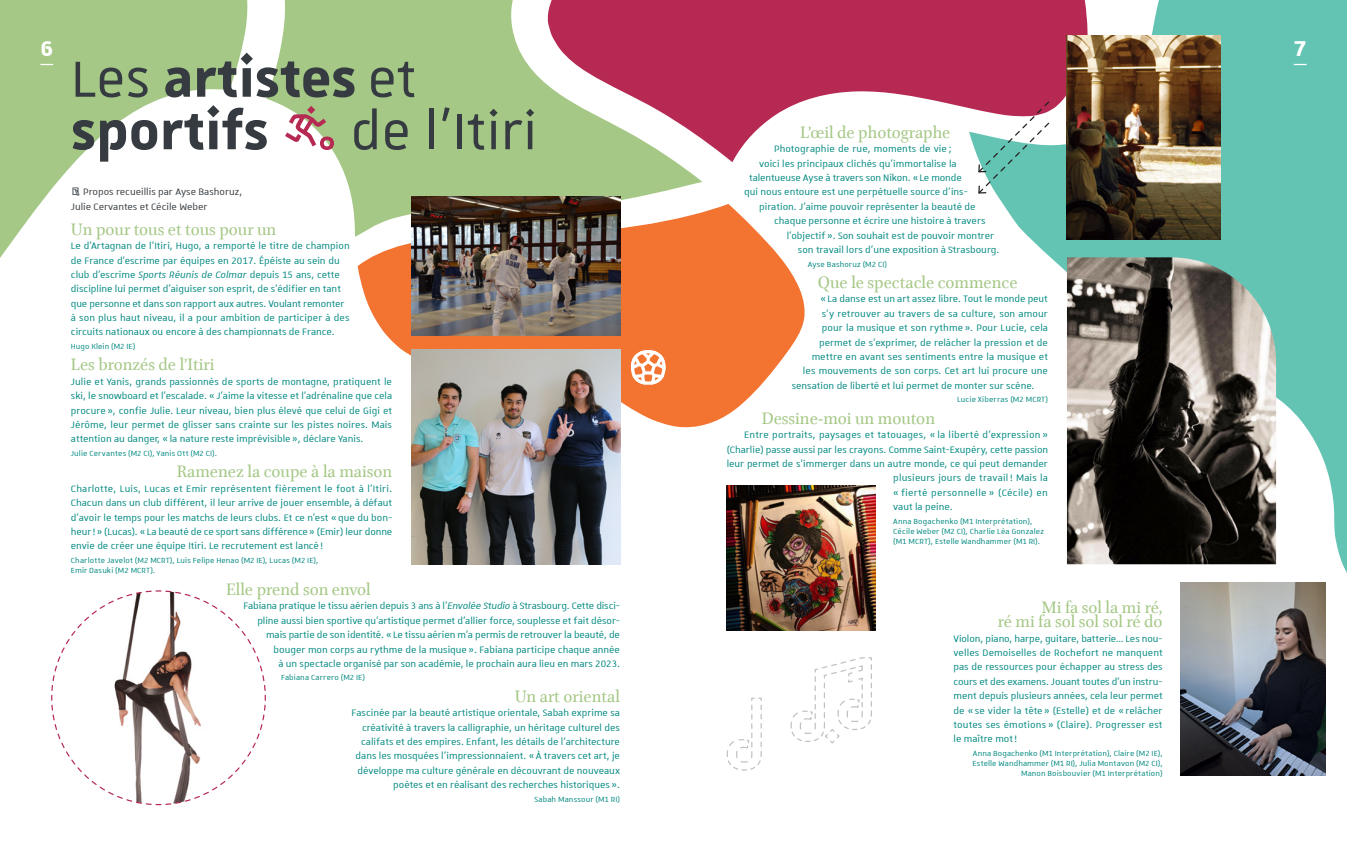
<style>
.page{position:relative;width:1347px;height:851px;background:#fff}
.page>*{position:absolute;margin:0;border:0;box-sizing:border-box;transform-origin:0 0}
.Titre-article{font:700 68.75px/52.5px "Unistra A";color:#353b40}
.t1{font:700 28.75px "Unistra D";color:#fff}
.mini-titre_coul_3{font:18.75px/14.4px "Brill";color:#a5c886;text-align:right}
.mini-titre_coul_1{font:18.75px "Brill";color:#a5c886}
.texte-courant_coul_1{font:12.5px/14.4px "Unistra A";color:#008880;text-align:justify}
.t2{font:12.5px/14.4px "Unistra A";color:#353b40}
.texte-courant_coul_1-2{font:12.5px "Unistra A";letter-spacing:.025em;color:#008880}
.légende{font:10px/10px "Unistra B";letter-spacing:.01em;color:#008880}
.s1{font-weight:400}
.s2{font-style:italic}
</style>
<div class="page">
<svg style="left:997px;top:0;width:349px;height:601px;fill:#63c4b3"></svg>
<svg style="left:1331px;top:592px;width:4px;height:4px"></svg>
<svg style="left:0;top:0;width:702px;height:237px;fill:#a5c886"></svg>
<svg style="left:546px;top:0;width:542px;height:162px;fill:#b62953"></svg>
<svg style="left:358px;top:204px;width:447px;height:224px;fill:#f37331"></svg>
<svg style="left:977px;top:100px;width:73px;height:95px"></svg>
<svg style="left:40px;top:64px;width:13px;height:1px"></svg>
<svg style="left:1293px;top:64px;width:13px;height:1px"></svg>
<img style="left:1067px;top:257px;width:209px;height:307px">
<img style="left:726px;top:485px;width:149px;height:145px">
<img style="left:411px;top:197px;width:209px;height:138px">
<img style="left:411px;top:349px;width:209px;height:215px">
<img style="left:1180px;top:582px;width:145px;height:193px">
<img style="left:1067px;top:35px;width:153px;height:204px">
<svg style="left:51px;top:590px;width:215px;height:215px"></svg>
<svg style="left:726px;top:697px;width:36px;height:74px"></svg>
<svg style="left:790px;top:657px;width:82px;height:87px"></svg>
<svg style="left:631px;top:350px;width:34px;height:34px"></svg>
<svg style="left:285px;top:106px;width:49px;height:44px"></svg>
<p class="t1" style="left:40px;top:32px;width:14px">6</p>
<p class="t1" style="left:1293px;top:32px;width:14px">7</p>
<p class="Titre-article" style="left:71px;top:50px;width:468px"><span class="s1">Les</span> artistes <span class="s1">et </span>sportifs <span class="s1">de l’Itiri</span></p>
<p class="t2" style="left:71px;top:184px;width:173px">→ Propos recueillis par Ayse Bashoruz,<br>Julie Cervantes et Cécile Weber</p>
<p class="mini-titre_coul_3" style="left:71px;top:223px;width:207px">Un pour tous et tous pour un</p>
<p class="texte-courant_coul_1" style="left:71px;top:238px;width:280px;text-align:left">Le d’Artagnan de l’Itiri, Hugo, a remporté le titre de champion de France d’escrime par équipes en 2017. Épéiste au sein du club d’escrime <span class="s2">Sports Réunis de Colmar</span> depuis 15 ans, cette discipline lui permet d’aiguiser son esprit, de s’édifier en tant que personne et dans son rapport aux autres. Voulant remonter à son plus haut niveau, il a pour ambition de participer à des circuits nationaux ou encore à des championnats de France.</p>
<p class="légende" style="left:71px;top:341px;width:66px">Hugo Klein (M2 IE)</p>
<p class="mini-titre_coul_1" style="left:71px;top:352px;width:145px">Les bronzés de l’Itiri</p>
<p class="texte-courant_coul_1" style="left:71px;top:374px;width:323px">Julie et Yanis, grands passionnés de sports de montagne, pratiquent le ski, le snowboard et l’escalade. « J’aime la vitesse et l’adrénaline que cela procure », confie Julie. Leur niveau, bien plus élevé que celui de Gigi et Jérôme, leur permet de glisser sans crainte sur les pistes noires. Mais attention au danger, « la nature reste imprévisible », déclare Yanis.</p>
<p class="légende" style="left:71px;top:448px;width:148px">Julie Cervantes (M2 CI), Yanis Ott (M2 CI).</p>
<p class="mini-titre_coul_3" style="left:177px;top:465px;width:217px">Ramenez la coupe à la maison</p>
<p class="texte-courant_coul_1" style="left:71px;top:481px;width:323px">Charlotte, Luis, Lucas et Emir représentent fièrement le foot à l’Itiri.<br>Chacun dans un club différent, il leur arrive de jouer ensemble, à défaut d’avoir le temps pour les matchs de leurs clubs. Et ce n’est « que du bon&shy;heur!» (Lucas). «La beauté de ce sport sans différence» (Emir) leur donne envie de créer une équipe Itiri. Le recrutement est lancé!</p>
<p class="légende" style="left:71px;top:555px;width:249px">Charlotte Javelot (M2 MCRT), Luis Felipe Henao (M2 IE), Lucas (M2 IE),<br>Emir Dasuki (M2 MCRT).</p>
<p class="mini-titre_coul_3" style="left:800px;top:126px;width:152px">L’œil de photographe</p>
<p class="texte-courant_coul_1" style="left:774px;top:141px;width:179px">Photographie de rue, moments de vie ;</p>
<p class="texte-courant_coul_1" style="left:759px;top:156px;width:199px">voici les principaux clichés qu’immortalise la</p>
<p class="texte-courant_coul_1" style="left:749px;top:170px;width:214px">talentueuse Ayse à travers son Nikon. «Le monde</p>
<p class="texte-courant_coul_1" style="left:744px;top:184px;width:225px">qui nous entoure est une perpétuelle source d’ins-</p>
<p class="texte-courant_coul_1" style="left:759px;top:199px;width:218px">piration. J’aime pouvoir représenter la beauté de</p>
<p class="texte-courant_coul_1" style="left:774px;top:213px;width:213px">chaque personne et écrire une histoire à travers</p>
<p class="texte-courant_coul_1" style="left:786px;top:228px;width:209px">l’objectif ». Son souhait est de pouvoir montrer</p>
<p class="texte-courant_coul_1" style="left:798px;top:242px;width:203px">son travail lors d’une exposition à Strasbourg.</p>
<p class="légende" style="left:808px;top:258px;width:81px">Ayse Bashoruz (M2 CI)</p>
<p class="mini-titre_coul_3" style="left:818px;top:276px;width:201px">Que le spectacle commence</p>
<p class="texte-courant_coul_1" style="left:820px;top:291px;width:229px">« La danse est un art assez libre. Tout le monde peut</p>
<p class="texte-courant_coul_1" style="left:821px;top:306px;width:228px">s’y retrouver au travers de sa culture, son amour</p>
<p class="texte-courant_coul_1" style="left:821px;top:320px;width:228px">pour la musique et son rythme ». Pour Lucie, cela</p>
<p class="texte-courant_coul_1" style="left:819px;top:334px;width:230px">permet de s’exprimer, de relâcher la pression et de</p>
<p class="texte-courant_coul_1" style="left:811px;top:349px;width:238px">mettre en avant ses sentiments entre la musique et</p>
<p class="texte-courant_coul_1" style="left:803px;top:363px;width:246px">les mouvements de son corps. Cet art lui procure une</p>
<p class="texte-courant_coul_1" style="left:791px;top:378px;width:244px">sensation de liberté et lui permet de monter sur scène.</p>
<p class="légende" style="left:957px;top:394px;width:92px">Lucie Xiberras (M2 MCRT)</p>
<p class="mini-titre_coul_3" style="left:761px;top:411px;width:175px">Dessine-moi un mouton</p>
<p class="texte-courant_coul_1" style="left:744px;top:427px;width:305px">Entre portraits, paysages et tatouages, « la liberté d’expression »</p>
<p class="texte-courant_coul_1" style="left:726px;top:441px;width:323px">(Charlie) passe aussi par les crayons. Comme Saint-Exupéry, cette passion</p>
<p class="texte-courant_coul_1" style="left:726px;top:456px;width:323px">leur permet de s’immerger dans un autre monde, ce qui peut demander</p>
<p class="texte-courant_coul_1" style="left:893px;top:470px;width:156px">plusieurs jours de travail ! Mais la</p>
<p class="texte-courant_coul_1-2" style="left:893px;top:486px;width:156px">« fierté personnelle » (Cécile) en</p>
<p class="texte-courant_coul_1" style="left:893px;top:499px;width:61px">vaut la peine.</p>
<p class="légende" style="left:893px;top:515px;width:152px">Anna Bogachenko (M1 Interprétation),<br>Cécile Weber (M2 CI), Charlie Léa Gonzalez (M1 MCRT), Estelle Wandhammer (M1 RI).</p>
<p class="mini-titre_coul_3" style="left:226px;top:583px;width:146px">Elle prend son envol</p>
<p class="texte-courant_coul_1" style="left:244px;top:598px;width:378px;text-align:right">Fabiana pratique le tissu aérien depuis 3 ans à l’<span class="s2">Envolée Studio</span> à Strasbourg. Cette disci&shy;pline aussi bien sportive qu’artistique permet d’allier force, souplesse et fait désor&shy;mais partie de son identité. « Le tissu aérien m’a permis de retrouver la beauté, de bouger mon corps au rythme de la musique ». Fabiana participe chaque année<br>à un spectacle organisé par son académie, le prochain aura lieu en mars 2023.</p>
<p class="légende" style="left:281px;top:672px;width:85px">Fabiana Carrero (M2 IE)</p>
<p class="mini-titre_coul_3" style="left:515px;top:689px;width:107px">Un art oriental</p>
<p class="texte-courant_coul_1" style="left:352px;top:705px;width:270px;text-align:right">Fascinée par la beauté artistique orientale, Sabah exprime sa créativité à travers la calligraphie, un héritage culturel des califats et des empires. Enfant, les détails de l’architecture dans les mosquées l’impressionnaient. « À travers cet art, je développe ma culture générale en découvrant de nouveaux poètes et en réalisant des recherches historiques ».</p>
<p class="légende" style="left:534px;top:793px;width:87px">Sabah Manssour (M1 RI)</p>
<p class="mini-titre_coul_3" style="left:997px;top:600px;width:166px">Mi fa sol la mi ré,<br>ré mi fa sol sol sol ré do</p>
<p class="texte-courant_coul_1" style="left:953px;top:630px;width:211px">Violon, piano, harpe, guitare, batterie… Les nou&shy;velles Demoiselles de Rochefort ne manquent pas de ressources pour échapper au stress des cours et des examens. Jouant toutes d’un instru&shy;ment depuis plusieurs années, cela leur permet de « se vider la tête » (Estelle) et de « relâcher toutes ses émotions » (Claire). Progresser est le maître mot!</p>
<p class="légende" style="left:972px;top:747px;width:192px;text-align:right">Anna Bogachenko (M1 Interprétation), Claire (M2 IE),<br>Estelle Wandhammer (M1 RI), Julia Montavon (M2 CI),<br>Manon Boisbouvier (M1 Interprétation)</p>
</div>
